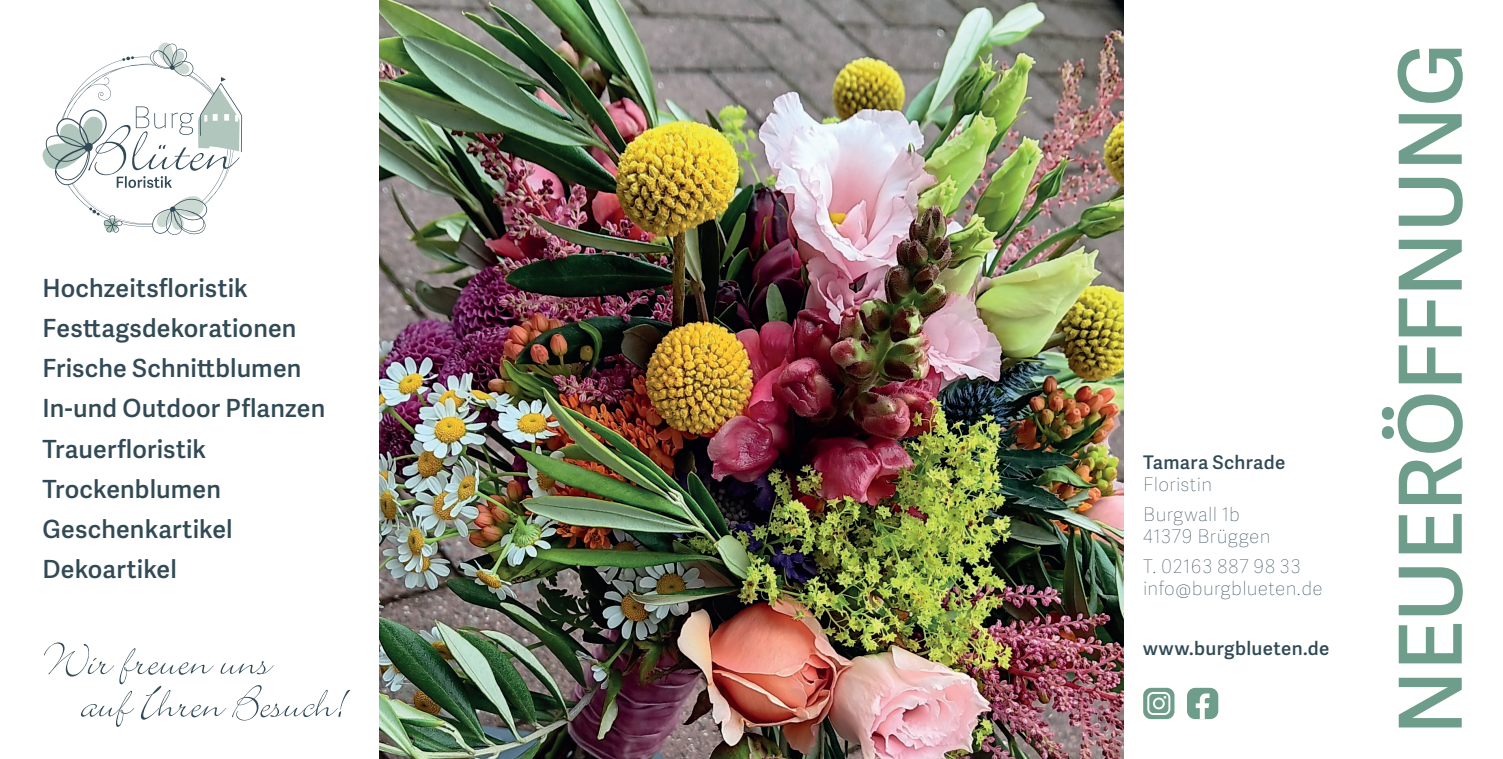
<style>
.page{position:relative;width:1503px;height:759px;background:#fff}
.page>*{position:absolute;margin:0;border:0;box-sizing:border-box;transform-origin:0 0}
.t1{font:600 87px "Adelle Sans";letter-spacing:-.01em;color:#6f9d8b}
.t2{font:50px "Bickley Script";color:#314a56}
.t3{font:600 25px/40px "Adelle Sans";letter-spacing:.005em;color:#314a56}
.t4{font:100 18.75px/29.5px "Adelle Sans";letter-spacing:.015em;color:#314a56}
.t5{font:600 18.75px "Adelle Sans";letter-spacing:.02em;color:#314a56}
</style>
<div class="page">
<svg style="left:42px;top:42px;width:200px;height:193px"></svg>
<svg style="left:1143px;top:687px;width:31px;height:31px"></svg>
<svg style="left:1147px;top:691px;width:23px;height:23px"></svg>
<div style="left:1187px;top:687px;width:31px;height:31px;background:#6f9d8b;border-radius:8px"></div>
<svg style="left:1195px;top:693px;width:14px;height:25px"></svg>
<img style="left:379px;top:0;width:744px;height:758px">
<p class="t3" style="left:43px;top:269px;width:284px">Hochzeitsfloristik<br>Festtagsdekorationen<br>Frische Schnittblumen<br>In-und Outdoor Pflanzen<br>Trauerfloristik<br>Trockenblumen<br>Geschenkartikel<br>Dekoartikel</p>
<p class="t5" style="left:1143px;top:451px;width:144px">Tamara Schrade</p>
<p class="t4" style="left:1143px;top:470px;width:98px">Floristin<br>Burgwall 1b</p>
<p class="t4" style="left:1143px;top:522px;width:159px">41379 Brüggen<br>T. 02163 887 98 33</p>
<p class="t4" style="left:1143px;top:574px;width:181px">info@burgblueten.de</p>
<h2 class="t2" style="left:43px;top:636px;width:229px">Wir freuen uns</h2>
<p class="t5" style="left:1143px;top:637px;width:188px">www.burgblueten.de</p>
<h2 class="t2" style="left:82px;top:678px;width:265px">auf Ihren Besuch!</h2>
<h1 class="t1" style="left:1380px;top:734px;width:693px;rotate:-90deg">NEUERÖFFNUNG</h1>
</div>
